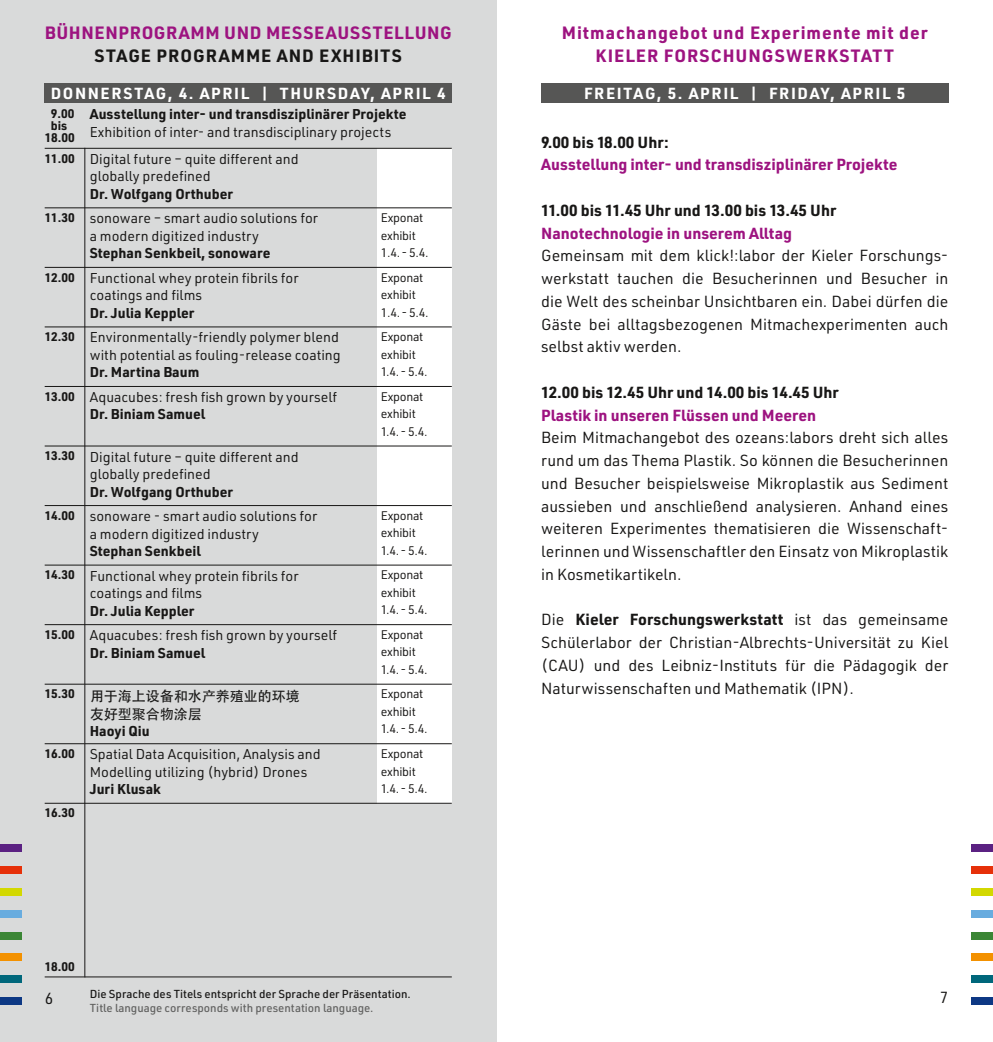
<style>
.page{position:relative;width:993px;height:1042px;background:#fff}
.page>*{position:absolute;margin:0;border:0;box-sizing:border-box;transform-origin:0 0}
.t1{font:700 17.5px/22.8px "URWDIN";letter-spacing:.055em;color:#9d1380;text-align:center}
.t2{font:700 17.5px "URWDIN";letter-spacing:.035em;color:#9d1380}
.t3{font:700 17.5px "URWDIN";letter-spacing:.055em;color:#181716}
.t4{font:15.75px/22.8px "URWDIN";color:#181716;text-align:justify}
.t5{font:700 15.75px "URWDIN";color:#9d1380}
.t6{font:700 15.75px "URWDIN";color:#181716}
.t7{font:700 15.75px "URWDIN";letter-spacing:.1em;color:#fff}
.t8{font:14px/17.5px "URWDIN";color:#181716}
.t9{font:700 14px "URWDIN";color:#181716}
.t10{font:500 14px/17.5px "ST Heiti SC";color:#181716}
.t11{font:12.25px/17.5px "URWDIN";letter-spacing:-.02em;color:#181716}
.t12{font:700 12.25px/12.2px "URWDIN";color:#181716;text-align:center}
.t13{font:500 11.38px "URWDIN";color:#181716}
.t14{font:500 11.38px "URWDIN";color:#626261}
.s1{font-weight:700;color:#fff}
.s2{font-weight:700}
</style>
<div class="page">
<div style="left:0;top:0;width:496px;height:1042px;background:#d9dada"></div>
<div style="left:970px;top:844px;width:22px;height:7px;background:#5b2182"></div>
<div style="left:0;top:844px;width:22px;height:7px;background:#5b2182"></div>
<div style="left:970px;top:866px;width:22px;height:7px;background:#e63009"></div>
<div style="left:0;top:866px;width:22px;height:7px;background:#e63009"></div>
<div style="left:970px;top:888px;width:22px;height:7px;background:#d3d800"></div>
<div style="left:0;top:888px;width:22px;height:7px;background:#d3d800"></div>
<div style="left:970px;top:910px;width:22px;height:7px;background:#68acdf"></div>
<div style="left:0;top:910px;width:22px;height:7px;background:#68acdf"></div>
<div style="left:970px;top:932px;width:22px;height:7px;background:#3b8635"></div>
<div style="left:0;top:932px;width:22px;height:7px;background:#3b8635"></div>
<div style="left:970px;top:954px;width:22px;height:7px;background:#f39100"></div>
<div style="left:0;top:954px;width:22px;height:7px;background:#f39100"></div>
<div style="left:970px;top:976px;width:22px;height:7px;background:#00677b"></div>
<div style="left:0;top:976px;width:22px;height:7px;background:#00677b"></div>
<div style="left:970px;top:997px;width:22px;height:8px;background:#0d3884"></div>
<div style="left:0;top:997px;width:22px;height:8px;background:#0d3884"></div>
<div style="left:377px;top:148px;width:74px;height:656px;background:#fff"></div>
<hr style="left:84px;top:743px;width:367px;height:1px;background:#181716">
<hr style="left:84px;top:684px;width:367px;height:1px;background:#181716">
<hr style="left:84px;top:976px;width:367px;height:1px;background:#181716">
<hr style="left:84px;top:148px;width:1px;height:829px;background:#181716">
<div style="left:45px;top:83px;width:406px;height:20px;background:#565655"></div>
<hr style="left:45px;top:207px;width:406px;height:1px;background:#181716">
<hr style="left:45px;top:148px;width:406px;height:1px;background:#181716">
<hr style="left:45px;top:267px;width:406px;height:1px;background:#181716">
<hr style="left:45px;top:326px;width:406px;height:1px;background:#181716">
<hr style="left:45px;top:386px;width:406px;height:1px;background:#181716">
<hr style="left:45px;top:445px;width:406px;height:1px;background:#181716">
<hr style="left:45px;top:505px;width:406px;height:1px;background:#181716">
<hr style="left:45px;top:565px;width:406px;height:1px;background:#181716">
<hr style="left:45px;top:624px;width:406px;height:1px;background:#181716">
<hr style="left:45px;top:743px;width:39px;height:1px;background:#181716">
<hr style="left:45px;top:803px;width:406px;height:1px;background:#181716">
<hr style="left:45px;top:976px;width:39px;height:1px;background:#181716">
<hr style="left:45px;top:684px;width:39px;height:1px;background:#181716">
<div style="left:541px;top:83px;width:406px;height:20px;background:#565655"></div>
<p class="t2" style="left:45px;top:21px;width:408px">BÜHNENPROGRAMM UND MESSEAUSSTELLUNG</p>
<p class="t3" style="left:94px;top:43px;width:309px">STAGE PROGRAMME AND EXHIBITS</p>
<p class="t7" style="left:51px;top:83px;width:396px">DONNERSTAG, 4. APRIL | THURSDAY, APRIL 4</p>
<p class="t12" style="left:45px;top:107px;width:32px">9.00 bis<br>18.00</p>
<p class="t12" style="left:45px;top:152px;width:32px">11.00</p>
<p class="t12" style="left:45px;top:211px;width:32px">11.30</p>
<p class="t12" style="left:45px;top:271px;width:32px">12.00</p>
<p class="t12" style="left:45px;top:330px;width:32px">12.30</p>
<p class="t12" style="left:45px;top:390px;width:32px">13.00</p>
<p class="t12" style="left:45px;top:449px;width:32px">13.30</p>
<p class="t12" style="left:45px;top:509px;width:32px">14.00</p>
<p class="t12" style="left:45px;top:568px;width:32px">14.30</p>
<p class="t12" style="left:45px;top:628px;width:32px">15.00</p>
<p class="t12" style="left:45px;top:687px;width:32px">15.30</p>
<p class="t12" style="left:45px;top:747px;width:32px">16.00</p>
<p class="t12" style="left:45px;top:806px;width:32px">16.30</p>
<p class="t9" style="left:90px;top:105px;width:318px">Ausstellung inter- und transdisziplinärer Projekte</p>
<p class="t8" style="left:90px;top:122px;width:303px">Exhibition of inter- and transdisciplinary projects</p>
<p class="t8" style="left:90px;top:150px;width:210px">Digital future – quite different and globally predefined</p>
<p class="t9" style="left:90px;top:184px;width:145px">Dr. Wolfgang Orthuber</p>
<p class="t8" style="left:90px;top:209px;width:230px">sonoware – smart audio solutions for a modern digitized industry</p>
<p class="t9" style="left:90px;top:244px;width:182px">Stephan Senkbeil, sonoware</p>
<p class="t8" style="left:90px;top:269px;width:210px">Functional whey protein fibrils for coatings and films</p>
<p class="t9" style="left:90px;top:303px;width:106px">Dr. Julia Keppler</p>
<p class="t8" style="left:90px;top:328px;width:252px">Environmentally-friendly polymer blend with potential as fouling-release coating</p>
<p class="t9" style="left:90px;top:363px;width:111px">Dr. Martina Baum</p>
<p class="t8" style="left:90px;top:388px;width:249px">Aquacubes: fresh fish grown by yourself</p>
<p class="t9" style="left:90px;top:405px;width:117px">Dr. Biniam Samuel</p>
<p class="t8" style="left:90px;top:447px;width:210px">Digital future – quite different and globally predefined</p>
<p class="t9" style="left:90px;top:482px;width:145px">Dr. Wolfgang Orthuber</p>
<p class="t8" style="left:90px;top:507px;width:229px">sonoware - smart audio solutions for a modern digitized industry</p>
<p class="t9" style="left:90px;top:541px;width:112px">Stephan Senkbeil</p>
<p class="t8" style="left:90px;top:566px;width:210px">Functional whey protein fibrils for coatings and films</p>
<p class="t9" style="left:90px;top:601px;width:106px">Dr. Julia Keppler</p>
<p class="t8" style="left:90px;top:626px;width:249px">Aquacubes: fresh fish grown by yourself</p>
<p class="t9" style="left:90px;top:643px;width:117px">Dr. Biniam Samuel</p>
<p class="t10" style="left:90px;top:687px;width:212px">用于海上设备和水产养殖业的环境友好型聚合物涂层</p>
<p class="t9" style="left:90px;top:721px;width:61px">Haoyi Qiu</p>
<p class="t8" style="left:90px;top:745px;width:232px">Spatial Data Acquisition, Analysis and<br>Modelling utilizing (hybrid) Drones</p>
<p class="t9" style="left:90px;top:779px;width:72px">Juri Klusak</p>
<p class="t11" style="left:380px;top:209px;width:49px">Exponat exhibit<br>1.4. - 5.4.</p>
<p class="t11" style="left:380px;top:268px;width:49px">Exponat exhibit<br>1.4. - 5.4.</p>
<p class="t11" style="left:380px;top:328px;width:48px">Exponat exhibit<br>1.4. - 5.4.</p>
<p class="t11" style="left:380px;top:387px;width:48px">Exponat exhibit<br>1.4. - 5.4.</p>
<p class="t11" style="left:380px;top:506px;width:48px">Exponat exhibit<br>1.4. - 5.4.</p>
<p class="t11" style="left:380px;top:566px;width:48px">Exponat exhibit<br>1.4. - 5.4.</p>
<p class="t11" style="left:380px;top:625px;width:48px">Exponat exhibit<br>1.4. - 5.4.</p>
<p class="t11" style="left:380px;top:685px;width:59px">Exponat exhibit<br>1.4. - 5.4.<span class="s1">tn</span></p>
<p class="t11" style="left:380px;top:744px;width:48px">Exponat exhibit<br>1.4. - 5.4.</p>
<p class="t12" style="left:45px;top:960px;width:32px">18.00</p>
<p class="t1" style="left:561px;top:21px;width:367px">Mitmachangebot und Experimente mit der<br>KIELER FORSCHUNGSWERKSTATT</p>
<p class="t7" style="left:584px;top:83px;width:323px">FREITAG, 5. APRIL | FRIDAY, APRIL 5</p>
<p class="t6" style="left:541px;top:131px;width:129px">9.00 bis 18.00 Uhr:</p>
<p class="t5" style="left:541px;top:154px;width:358px">Ausstellung inter- und transdisziplinärer Projekte</p>
<p class="t6" style="left:541px;top:199px;width:296px">11.00 bis 11.45 Uhr und 13.00 bis 13.45 Uhr</p>
<p class="t5" style="left:541px;top:222px;width:252px">Nanotechnologie in unserem Alltag</p>
<p class="t4" style="left:541px;top:244px;width:408px">Gemeinsam mit dem klick!:labor der Kieler Forschungs&shy;werkstatt tauchen die Besucherinnen und Besucher in die Welt des scheinbar Unsichtbaren ein. Dabei dürfen die Gäste bei alltagsbezogenen Mitmachexperimenten auch selbst aktiv werden.</p>
<p class="t6" style="left:541px;top:381px;width:299px">12.00 bis 12.45 Uhr und 14.00 bis 14.45 Uhr</p>
<p class="t5" style="left:541px;top:404px;width:276px">Plastik in unseren Flüssen und Meeren</p>
<p class="t4" style="left:541px;top:426px;width:408px">Beim Mitmachangebot des ozeans:labors dreht sich alles rund um das Thema Plastik. So können die Besucherinnen und Besucher beispielsweise Mikroplastik aus Sediment aussieben und anschließend analysieren. Anhand eines weiteren Experimentes thematisieren die Wissenschaft&shy;lerinnen und Wissenschaftler den Einsatz von Mikroplastik in Kosmetikartikeln.</p>
<p class="t4" style="left:541px;top:608px;width:408px">Die <span class="s2">Kieler Forschungswerkstatt</span> ist das gemeinsame Schülerlabor der Christian-Albrechts-Universität zu Kiel (CAU) und des Leibniz-Instituts für die Pädagogik der Naturwissenschaften und Mathematik (IPN).</p>
<p class="t13" style="left:90px;top:986px;width:322px">Die Sprache des Titels entspricht der Sprache der Präsentation.</p>
<p class="t14" style="left:90px;top:1000px;width:285px">Title language corresponds with presentation language.</p>
<p class="t4" style="left:45px;top:986px;width:10px">6</p>
<p class="t4" style="left:939px;top:985px;width:10px">7</p>
</div>
